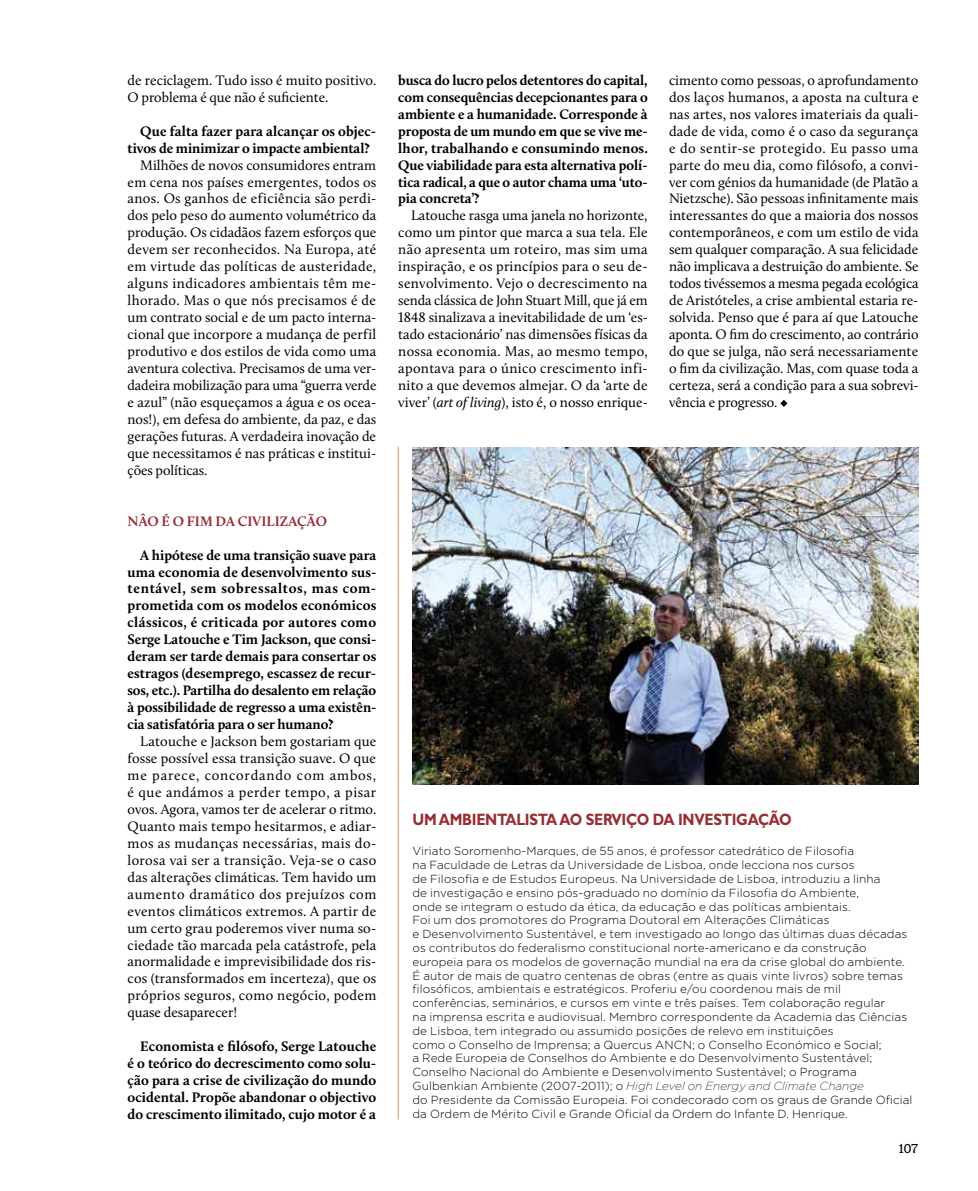
<style>
.page{position:relative;width:978px;height:1191px;background:#fff}
.page>*{position:absolute;margin:0;border:0;box-sizing:border-box;transform-origin:0 0}
.t1{font:700 16.5px "Gill Sans Std";letter-spacing:-.02em;color:#962e34;scale:.87 1}
.t2{font:14.25px/17px "Calluna";color:#000;text-align:justify}
.t3{font:700 14.25px/17px "Calluna";letter-spacing:-.005em;color:#000;text-align:justify}
.t4{font:700 14.25px "Calluna";letter-spacing:.01em;color:#962e34}
.t5{font:13.5px "Barcelona ITC Std";color:#000}
.t6{font:300 11.7px/13.8px "Gotham";letter-spacing:.01em;color:#000}
.s1{font-style:italic}
.s2{font-weight:200;font-style:italic}
</style>
<div class="page">
<hr style="left:398px;top:446px;width:1px;height:673px;background:#c5a153">
<img style="left:413px;top:447px;width:505px;height:337px">
<svg style="left:780px;top:400px;width:7px;height:7px"></svg>
<p class="t2" style="left:128px;top:71px;width:250px">de reciclagem. Tudo isso é muito positivo.<br>O problema é que não é suficiente.</p>
<p class="t3" style="left:128px;top:122px;width:250px;text-indent:13px">Que falta fazer para alcançar os objec&shy;tivos de minimizar o impacte ambiental?</p>
<p class="t2" style="left:128px;top:156px;width:250px;text-indent:13px">Milhões de novos consumidores entram em cena nos países emergentes, todos os anos. Os ganhos de eficiência são perdi&shy;dos pelo peso do aumento volumétrico da produção. Os cidadãos fazem esforços que devem ser reconhecidos. Na Europa, até em virtude das políticas de austeridade, alguns indicadores ambientais têm me&shy;lhorado. Mas o que nós precisamos é de um contrato social e de um pacto interna&shy;cional que incorpore a mudança de perfil produtivo e dos estilos de vida como uma aventura colectiva. Precisamos de uma ver&shy;dadeira mobilização para uma “guerra verde e azul” (não esqueçamos a água e os ocea&shy;nos!), em defesa do ambiente, da paz, e das gerações futuras. A verdadeira inovação de que necessitamos é nas práticas e institui&shy;ções políticas.</p>
<p class="t4" style="left:128px;top:512px;width:201px">NÂO É o FIM DA CIVILIZAÇÃO</p>
<p class="t3" style="left:128px;top:546px;width:250px;text-indent:13px">A hipótese de uma transição suave para uma economia de desenvolvimento sus&shy;tentável, sem sobressaltos, mas com&shy;prometida com os modelos económicos clássicos, é criticada por autores como Serge Latouche e Tim Jackson, que consi&shy;deram ser tarde demais para consertar os estragos (desemprego, escassez de recur&shy;sos, etc.). Partilha do desalento em relação à possibilidade de regresso a uma existên&shy;cia satisfatória para o ser humano?</p>
<p class="t2" style="left:128px;top:732px;width:250px;text-indent:13px">Latouche e Jackson bem gostariam que fosse possível essa transição suave. O que me parece, concordando com ambos, é que andámos a perder tempo, a pisar ovos. Agora, vamos ter de acelerar o ritmo.<br>Quanto mais tempo hesitarmos, e adiar&shy;mos as mudanças necessárias, mais do&shy;lorosa vai ser a transição. Veja-se o caso das alterações climáticas. Tem havido um aumento dramático dos prejuízos com eventos climáticos extremos. A partir de um certo grau poderemos viver numa so&shy;ciedade tão marcada pela catástrofe, pela anormalidade e imprevisibilidade dos ris&shy;cos (transformados em incerteza), que os próprios seguros, como negócio, podem quase desaparecer!</p>
<p class="t3" style="left:128px;top:1037px;width:250px;text-indent:13px">Economista e filósofo, Serge Latouche é o teórico do decrescimento como solu&shy;ção para a crise de civilização do mundo ocidental. Propõe abandonar o objectivo do crescimento ilimitado, cujo motor é a</p>
<p class="t3" style="left:398px;top:71px;width:251px">busca do lucro pelos detentores do capital, com consequências decepcionantes para o ambiente e a humanidade. Corresponde à proposta de um mundo em que se vive me&shy;lhor, trabalhando e consumindo menos.<br>Que viabilidade para esta alternativa polí&shy;tica radical, a que o autor chama uma ‘uto&shy;pia concreta’?</p>
<p class="t2" style="left:398px;top:207px;width:251px;text-indent:13px">Latouche rasga uma janela no horizonte, como um pintor que marca a sua tela. Ele não apresenta um roteiro, mas sim uma inspiração, e os princípios para o seu de&shy;senvolvimento. Vejo o decrescimento na senda clássica de John Stuart Mill, que já em 1848 sinalizava a inevitabilidade de um ‘es&shy;tado estacionário’ nas dimensões físicas da nossa economia. Mas, ao mesmo tempo, apontava para o único crescimento infi&shy;nito a que devemos almejar. O da ‘arte de viver’ (<span class="s1">art of living</span>), isto é, o nosso enrique-</p>
<p class="t2" style="left:669px;top:71px;width:251px">cimento como pessoas, o aprofundamento dos laços humanos, a aposta na cultura e nas artes, nos valores imateriais da quali&shy;dade de vida, como é o caso da segurança e do sentir-se protegido. Eu passo uma parte do meu dia, como filósofo, a convi&shy;ver com génios da humanidade (de Platão a Nietzsche). São pessoas infinitamente mais interessantes do que a maioria dos nossos contemporâneos, e com um estilo de vida sem qualquer comparação. A sua felicidade não implicava a destruição do ambiente. Se todos tivéssemos a mesma pegada ecológica de Aristóteles, a crise ambiental estaria re&shy;solvida. Penso que é para aí que Latouche aponta. O fim do crescimento, ao contrário do que se julga, não será necessariamente o fim da civilização. Mas, com quase toda a certeza, será a condição para a sua sobrevi&shy;vência e progresso.</p>
<p class="t1" style="left:412px;top:809px;width:438px">UM AMBIENTALISTA AO SERVIÇO DA INVESTIGAÇÃO</p>
<p class="t6" style="left:412px;top:844px;width:502px">Viriato Soromenho-Marques, de 55 anos, é professor catedrático de Filosofia<br>na Faculdade de Letras da Universidade de Lisboa, onde lecciona nos cursos<br>de Filosofia e de Estudos Europeus. Na Universidade de Lisboa, introduziu a linha<br>de investigação e ensino pós-graduado no domínio da Filosofia do Ambiente,<br>onde se integram o estudo da ética, da educação e das políticas ambientais.<br>Foi um dos promotores do Programa Doutoral em Alterações Climáticas<br>e Desenvolvimento Sustentável, e tem investigado ao longo das últimas duas décadas os contributos do federalismo constitucional norte-americano e da construção europeia para os modelos de governação mundial na era da crise global do ambiente.<br>É autor de mais de quatro centenas de obras (entre as quais vinte livros) sobre temas filosóficos, ambientais e estratégicos. Proferiu e/ou coordenou mais de mil conferências, seminários, e cursos em vinte e três países. Tem colaboração regular<br>na imprensa escrita e audiovisual. Membro correspondente da Academia das Ciências de Lisboa, tem integrado ou assumido posições de relevo em instituições<br>como o Conselho de Imprensa; a Quercus ANCN; o Conselho Económico e Social;<br>a Rede Europeia de Conselhos do Ambiente e do Desenvolvimento Sustentável; Conselho Nacional do Ambiente e Desenvolvimento Sustentável; o Programa Gulbenkian Ambiente (2007-2011); o <span class="s2">High Level on Energy and Climate Change<br></span>do Presidente da Comissão Europeia. Foi condecorado com os graus de Grande Oficial da Ordem de Mérito Civil e Grande Oficial da Ordem do Infante D. Henrique.</p>
<p class="t5" style="left:897px;top:1140px;width:23px">107</p>
</div>
